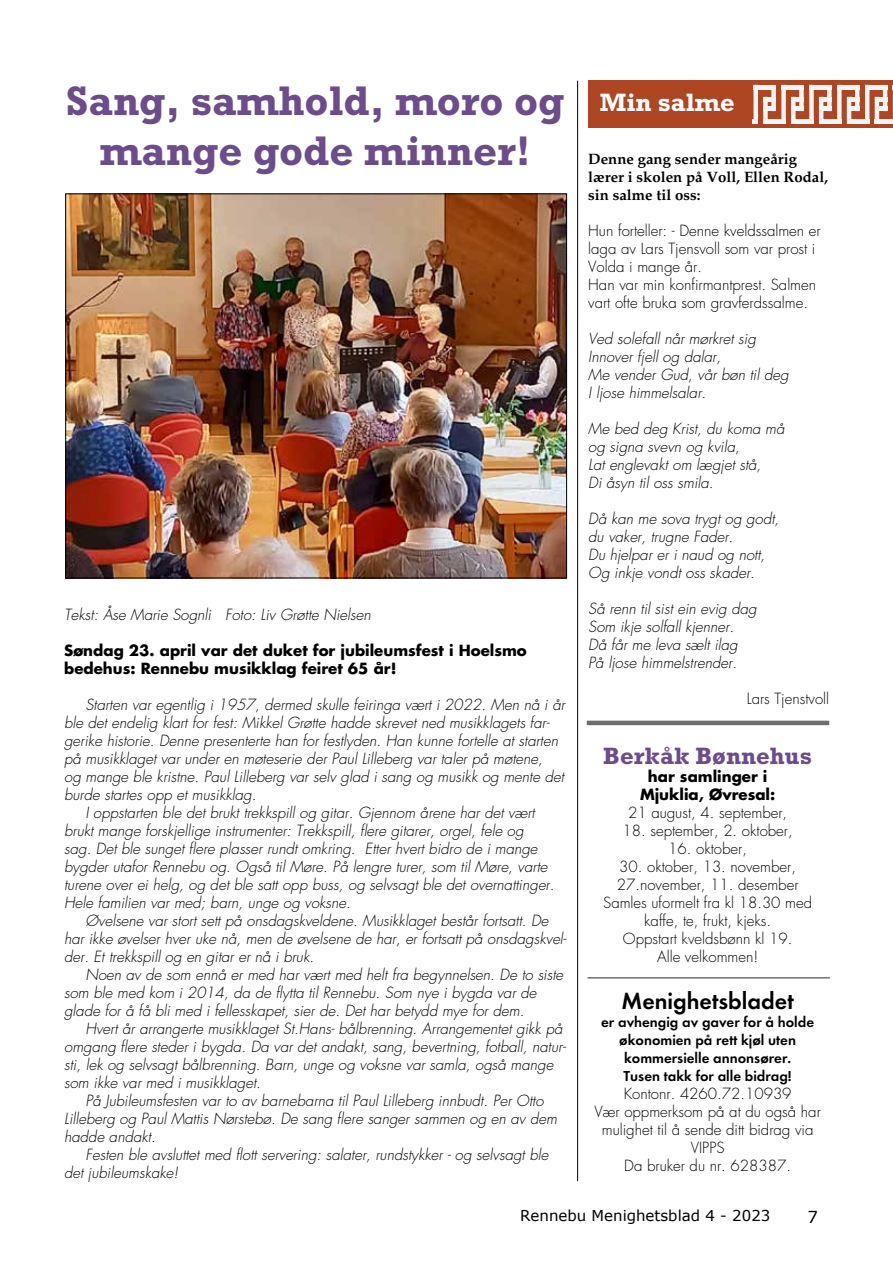
<style>
.page{position:relative;width:893px;height:1263px;background:#fff}
.page>*{position:absolute;margin:0;border:0;box-sizing:border-box;transform-origin:0 0}
.t1{font:700 42px/50.4px "Rockwell";color:#6c4c8b;text-align:center}
.t2{font:700 25.5px "Rockwell";color:#fff}
.t3{font:600 24px "Futura T";color:#000}
.t4{font:700 24px "Rockwell";color:#6c4c8b}
.t5{font:16.5px "Verdana";color:#000}
.t6{font:italic 300 15px/18px "Futura";color:#000}
.t7{font:300 15px/18px "Futura";color:#000;text-align:center}
.t8{font:700 15px/18px "Futura";color:#000}
.t9{font:600 15px/18px "Futura T";color:#000;text-align:center}
.t10{font:700 15px/18px "Palatino";color:#000}
.t11{font:15px "Verdana";color:#000}
</style>
<div class="page">
<div style="left:588px;top:81px;width:179px;height:47px;background:#ae4523"></div>
<hr style="left:577px;top:81px;width:1px;height:1100px;background:#000">
<div style="left:753px;top:81px;width:140px;height:47px;background:#ae4523"></div>
<hr style="left:753px;top:85px;width:23px;height:4px;background:#f6f5f5">
<div style="left:753px;top:85px;width:5px;height:39px;background:#f6f5f5"></div>
<div style="left:763px;top:97px;width:5px;height:27px;background:#f6f5f5"></div>
<div style="left:771px;top:85px;width:5px;height:26px;background:#f6f5f5"></div>
<hr style="left:763px;top:97px;width:13px;height:4px;background:#f6f5f5">
<hr style="left:763px;top:107px;width:13px;height:4px;background:#f6f5f5">
<hr style="left:781px;top:85px;width:23px;height:4px;background:#f6f5f5">
<div style="left:781px;top:85px;width:5px;height:39px;background:#f6f5f5"></div>
<div style="left:763px;top:119px;width:23px;height:5px;background:#f6f5f5"></div>
<div style="left:791px;top:97px;width:5px;height:27px;background:#f6f5f5"></div>
<div style="left:799px;top:85px;width:5px;height:26px;background:#f6f5f5"></div>
<hr style="left:791px;top:97px;width:13px;height:4px;background:#f6f5f5">
<hr style="left:791px;top:107px;width:13px;height:4px;background:#f6f5f5">
<hr style="left:809px;top:85px;width:23px;height:4px;background:#f6f5f5">
<div style="left:809px;top:85px;width:5px;height:39px;background:#f6f5f5"></div>
<div style="left:791px;top:119px;width:23px;height:5px;background:#f6f5f5"></div>
<hr style="left:819px;top:97px;width:4px;height:27px;background:#f6f5f5">
<div style="left:827px;top:85px;width:5px;height:26px;background:#f6f5f5"></div>
<hr style="left:819px;top:97px;width:13px;height:4px;background:#f6f5f5">
<hr style="left:819px;top:107px;width:13px;height:4px;background:#f6f5f5">
<hr style="left:837px;top:85px;width:22px;height:4px;background:#f6f5f5">
<div style="left:837px;top:85px;width:5px;height:39px;background:#f6f5f5"></div>
<div style="left:819px;top:119px;width:23px;height:5px;background:#f6f5f5"></div>
<hr style="left:847px;top:97px;width:4px;height:27px;background:#f6f5f5">
<hr style="left:855px;top:85px;width:4px;height:26px;background:#f6f5f5">
<hr style="left:847px;top:97px;width:12px;height:4px;background:#f6f5f5">
<hr style="left:847px;top:107px;width:12px;height:4px;background:#f6f5f5">
<hr style="left:865px;top:85px;width:22px;height:4px;background:#f6f5f5">
<hr style="left:865px;top:85px;width:4px;height:39px;background:#f6f5f5">
<div style="left:847px;top:119px;width:22px;height:5px;background:#f6f5f5"></div>
<hr style="left:875px;top:97px;width:4px;height:27px;background:#f6f5f5">
<hr style="left:883px;top:85px;width:4px;height:26px;background:#f6f5f5">
<hr style="left:875px;top:97px;width:12px;height:4px;background:#f6f5f5">
<hr style="left:875px;top:107px;width:12px;height:4px;background:#f6f5f5">
<hr style="left:892px;top:85px;width:1px;height:39px;background:#f6f5f5">
<div style="left:875px;top:119px;width:18px;height:5px;background:#f6f5f5"></div>
<img style="left:67px;top:195px;width:498px;height:381px">
<hr style="left:587px;top:721px;width:242px;height:4px;background:#6d6e71">
<hr style="left:587px;top:977px;width:243px;height:1px;background:#6d6e71">
<h1 class="t1" style="left:66px;top:75px;width:500px">Sang, samhold, moro og mange gode minner!</h1>
<p class="t6" style="left:64px;top:605px;width:308px">Tekst: Åse Marie Sognli Foto: Liv Grøtte Nielsen</p>
<p class="t8" style="left:64px;top:640px;width:464px">Søndag 23. april var det duket for jubileumsfest i Hoelsmo bedehus: Rennebu musikklag feiret 65 år!</p>
<p class="t6" style="left:85px;top:695px;width:481px">Starten var egentlig i 1957, dermed skulle feiringa vært i 2022. Men nå i år</p>
<p class="t6" style="left:64px;top:713px;width:487px">ble det endelig klart for fest: Mikkel Grøtte hadde skrevet ned musikklagets far-</p>
<p class="t6" style="left:64px;top:731px;width:495px">gerike historie. Denne presenterte han for festlyden. Han kunne fortelle at starten</p>
<p class="t6" style="left:64px;top:749px;width:480px">på musikklaget var under en møteserie der Paul Lilleberg var taler på møtene,</p>
<p class="t6" style="left:64px;top:767px;width:501px">og mange ble kristne. Paul Lilleberg var selv glad i sang og musikk og mente det</p>
<p class="t6" style="left:64px;top:785px;width:194px">burde startes opp et musikklag.</p>
<p class="t6" style="left:85px;top:803px;width:451px">I oppstarten ble det brukt trekkspill og gitar. Gjennom årene har det vært</p>
<p class="t6" style="left:64px;top:821px;width:461px">brukt mange forskjellige instrumenter: Trekkspill, flere gitarer, orgel, fele og</p>
<p class="t6" style="left:64px;top:839px;width:475px">sag. Det ble sunget flere plasser rundt omkring. Etter hvert bidro de i mange</p>
<p class="t6" style="left:64px;top:857px;width:485px">bygder utafor Rennebu og. Også til Møre. På lengre turer, som til Møre, varte</p>
<p class="t6" style="left:64px;top:875px;width:492px">turene over ei helg, og det ble satt opp buss, og selvsagt ble det overnattinger.</p>
<p class="t6" style="left:64px;top:893px;width:288px">Hele familien var med; barn, unge og voksne.</p>
<p class="t6" style="left:85px;top:911px;width:465px">Øvelsene var stort sett på onsdagskveldene. Musikklaget består fortsatt. De</p>
<p class="t6" style="left:64px;top:929px;width:504px">har ikke øvelser hver uke nå, men de øvelsene de har, er fortsatt på onsdagskvel-</p>
<p class="t6" style="left:64px;top:947px;width:251px">der. Et trekkspill og en gitar er nå i bruk.</p>
<p class="t6" style="left:85px;top:965px;width:479px">Noen av de som ennå er med har vært med helt fra begynnelsen. De to siste</p>
<p class="t6" style="left:64px;top:983px;width:474px">som ble med kom i 2014, da de flytta til Rennebu. Som nye i bygda var de</p>
<p class="t6" style="left:64px;top:1001px;width:462px">glade for å få bli med i fellesskapet, sier de. Det har betydd mye for dem.</p>
<p class="t6" style="left:85px;top:1019px;width:479px">Hvert år arrangerte musikklaget St.Hans- bålbrenning. Arrangementet gikk på</p>
<p class="t6" style="left:64px;top:1037px;width:503px">omgang flere steder i bygda. Da var det andakt, sang, bevertning, fotball, natur-</p>
<p class="t6" style="left:64px;top:1055px;width:491px">sti, lek og selvsagt bålbrenning. Barn, unge og voksne var samla, også mange</p>
<p class="t6" style="left:64px;top:1073px;width:198px">som ikke var med i musikklaget.</p>
<p class="t6" style="left:85px;top:1091px;width:460px">På Jubileumsfesten var to av barnebarna til Paul Lilleberg innbudt. Per Otto</p>
<p class="t6" style="left:64px;top:1109px;width:494px">Lilleberg og Paul Mattis Nørstebø. De sang flere sanger sammen og en av dem</p>
<p class="t6" style="left:64px;top:1127px;width:93px">hadde andakt.</p>
<p class="t6" style="left:85px;top:1145px;width:464px">Festen ble avsluttet med flott servering: salater, rundstykker - og selvsagt ble</p>
<p class="t6" style="left:64px;top:1163px;width:116px">det jubileumskake!</p>
<h2 class="t2" style="left:600px;top:87px;width:136px">Min salme</h2>
<p class="t10" style="left:588px;top:150px;width:241px">Denne gang sender mangeårig lærer i skolen på Voll, Ellen Rodal, sin salme til oss:</p>
<p class="t7" style="left:588px;top:222px;width:234px;text-align:left">Hun forteller: - Denne kveldssalmen er laga av Lars Tjensvoll som var prost i Volda i mange år.<br>Han var min konfirmantprest. Salmen vart ofte bruka som gravferdssalme.</p>
<p class="t6" style="left:588px;top:330px;width:202px">Ved solefall når mørkret sig<br>Innover fjell og dalar,<br>Me vender Gud, vår bøn til deg<br>I ljose himmelsalar.</p>
<p class="t6" style="left:588px;top:420px;width:198px">Me bed deg Krist, du koma må og signa svevn og kvila,<br>Lat englevakt om lægjet stå,<br>Di åsyn til oss smila.</p>
<p class="t6" style="left:588px;top:510px;width:192px">Då kan me sova trygt og godt, du vaker, trugne Fader.<br>Du hjelpar er i naud og nott,<br>Og inkje vondt oss skader.</p>
<p class="t6" style="left:588px;top:600px;width:170px">Så renn til sist ein evig dag<br>Som ikje solfall kjenner.<br>Då får me leva sælt ilag<br>På ljose himmelstrender.</p>
<p class="t7" style="left:747px;top:690px;width:84px">Lars Tjenstvoll</p>
<h3 class="t4" style="left:603px;top:742px;width:210px">Berkåk Bønnehus</h3>
<p class="t8" style="left:640px;top:767px;width:137px;text-align:center">har samlinger i<br>Mjuklia, Øvresal:</p>
<p class="t7" style="left:628px;top:804px;width:161px">21 august, 4. september,</p>
<p class="t7" style="left:623px;top:822px;width:172px">18. september, 2. oktober,</p>
<p class="t7" style="left:668px;top:840px;width:80px">16. oktober,</p>
<p class="t7" style="left:603px;top:858px;width:210px">30. oktober, 13. november,<br>27.november, 11. desember<br>Samles uformelt fra kl 18.30 med kaffe, te, frukt, kjeks.<br>Oppstart kveldsbønn kl 19.<br>Alle velkommen!</p>
<h3 class="t3" style="left:621px;top:986px;width:174px">Menighetsbladet</h3>
<p class="t9" style="left:601px;top:1012px;width:214px">er avhengig av gaver for å holde økonomien på rett kjøl uten kommersielle annonsører.<br>Tusen takk for alle bidrag!</p>
<p class="t7" style="left:594px;top:1085px;width:228px">Kontonr. 4260.72.10939<br>Vær oppmerksom på at du også har mulighet til å sende ditt bidrag via<br>VIPPS<br>Da bruker du nr. 628387.</p>
<p class="t11" style="left:520px;top:1206px;width:252px">Rennebu Menighetsblad 4 - 2023</p>
<p class="t5" style="left:807px;top:1206px;width:12px">7</p>
</div>
